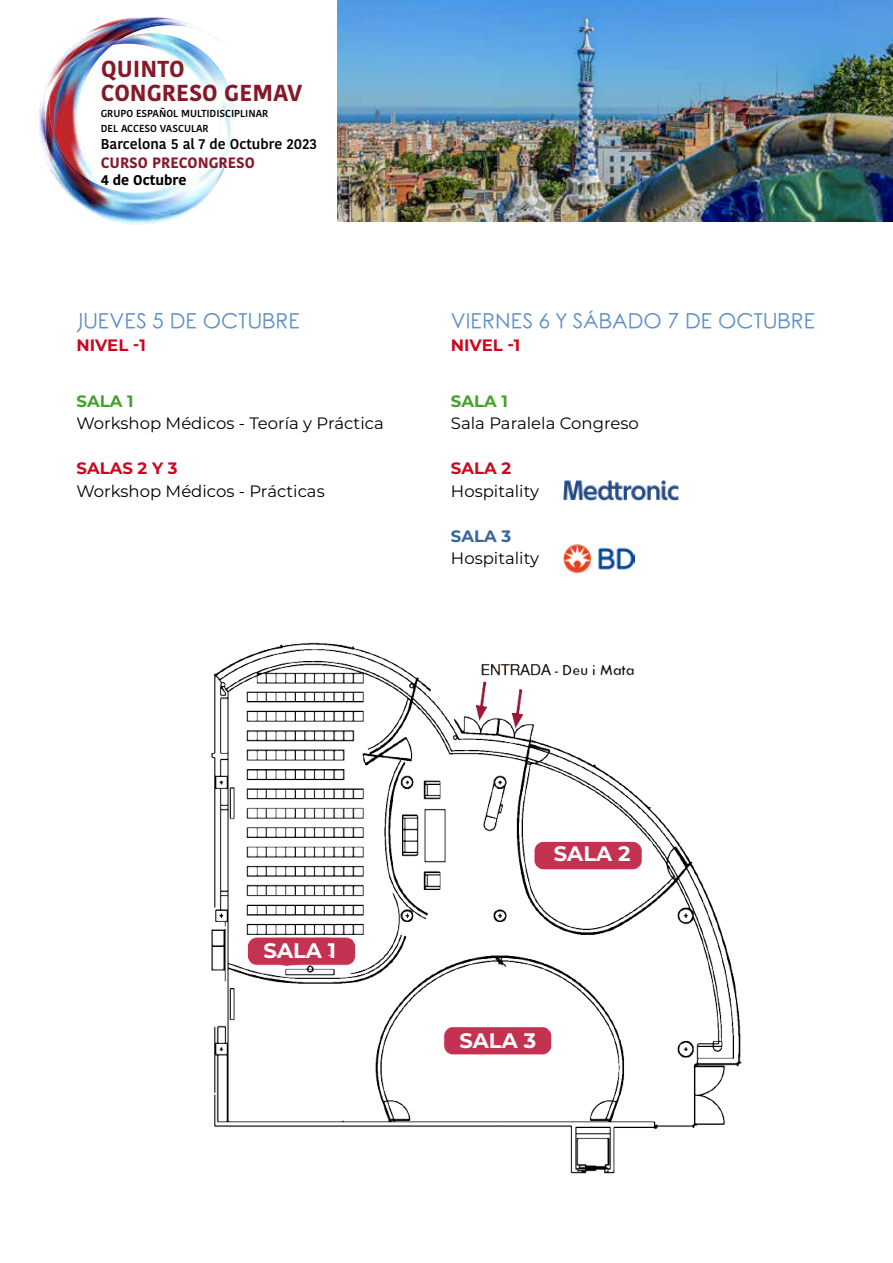
<style>
.page{position:relative;width:893px;height:1263px;background:#fff}
.page>*{position:absolute;margin:0;border:0;box-sizing:border-box;transform-origin:0 0}
.t1{font:700 23.1px/24px "Kohinoor Devanagari";color:#861928}
.t2{font:21px "Rounded Elegance";color:#5e90c6}
.t3{font:700 21px "Montserrat";color:#fff}
.t4{font:16.5px "Montserrat";color:#000}
.t5{font:700 16.5px "Montserrat";color:#cd071e}
.t6{font:700 16.5px "Montserrat";color:#44a12b}
.t7{font:700 16.5px "Montserrat";color:#37639d}
.t8{font:700 15px "Kohinoor Devanagari";color:#861928}
.t9{font:600 14.25px "Kohinoor Devanagari";color:#000}
.t10{font:700 14.1px "Kohinoor Devanagari";color:#000}
.t11{font:600 10.2px/15.8px "Kohinoor Devanagari";color:#000}
</style>
<div class="page">
<img style="left:337px;top:0;width:556px;height:221px">
<img style="left:45px;top:157px;width:119px;height:68px">
<img style="left:39px;top:76px;width:45px;height:81px">
<img style="left:50px;top:18px;width:131px;height:75px">
<img style="left:112px;top:61px;width:123px;height:86px">
<img style="left:211px;top:120px;width:18px;height:36px">
<img style="left:150px;top:215px;width:14px;height:6px">
<img style="left:164px;top:156px;width:64px;height:66px">
<img style="left:88px;top:25px;width:134px;height:36px">
<img style="left:101px;top:24px;width:84px;height:24px">
<img style="left:211px;top:642px;width:531px;height:532px">
<img style="left:563px;top:481px;width:115px;height:20px">
<img style="left:563px;top:544px;width:71px;height:30px">
<h1 class="t1" style="left:101px;top:57px;width:203px">QUINTO<br>CONGRESO GEMAV</h1>
<p class="t11" style="left:101px;top:105px;width:169px">GRUPO ESPAÑOL MULTIDISCIPLINAR<br>DEL ACCESO VASCULAR</p>
<p class="t9" style="left:101px;top:136px;width:218px">Barcelona 5 al 7 de Octubre 2023</p>
<p class="t8" style="left:101px;top:150px;width:156px">CURSO PRECONGRESO</p>
<p class="t10" style="left:101px;top:167px;width:87px">4 de Octubre</p>
<p class="t2" style="left:77px;top:309px;width:225px">JUEVES 5 DE OCTUBRE</p>
<p class="t5" style="left:77px;top:334px;width:71px">NIVEL -1</p>
<p class="t6" style="left:77px;top:389px;width:59px">SALA 1</p>
<p class="t4" style="left:77px;top:412px;width:309px">Workshop Médicos - Teoría y Práctica</p>
<p class="t5" style="left:77px;top:456px;width:103px">SALAS 2 Y 3</p>
<p class="t4" style="left:77px;top:479px;width:250px">Workshop Médicos - Prácticas</p>
<p class="t2" style="left:451px;top:309px;width:366px">VIERNES 6 Y SÁBADO 7 DE OCTUBRE</p>
<p class="t5" style="left:451px;top:334px;width:71px">NIVEL -1</p>
<p class="t6" style="left:451px;top:389px;width:59px">SALA 1</p>
<p class="t4" style="left:451px;top:412px;width:189px">Sala Paralela Congreso</p>
<p class="t5" style="left:451px;top:456px;width:62px">SALA 2</p>
<p class="t4" style="left:451px;top:479px;width:90px">Hospitality</p>
<p class="t7" style="left:451px;top:524px;width:62px">SALA 3</p>
<p class="t4" style="left:451px;top:547px;width:90px">Hospitality</p>
<p class="t3" style="left:264px;top:935px;width:74px">SALA 1</p>
<p class="t3" style="left:554px;top:839px;width:78px">SALA 2</p>
<p class="t3" style="left:459px;top:1026px;width:78px">SALA 3</p>
</div>
